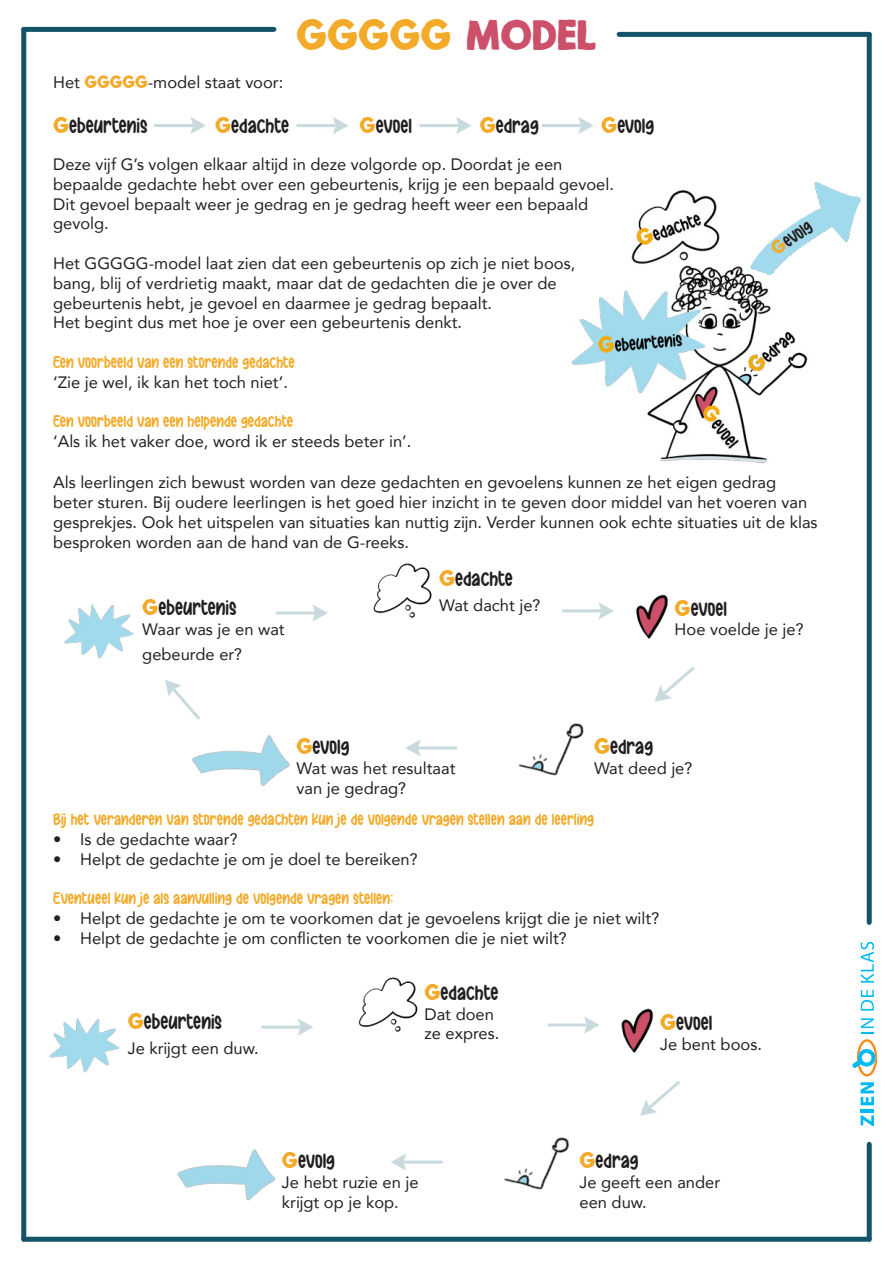
<style>
.page{position:relative;width:893px;height:1263px;background:#fff}
.page>*{position:absolute;margin:0;border:0;box-sizing:border-box;transform-origin:0 0}
.t1{font:40.5px "Mild Life";color:#cc5069}
.t2{font:21px "Dashing Unicorn";color:#231f20}
.t3{font:18px "Dashing Unicorn";color:#231f20}
.t4{font:16.5px/19.8px "Avenir";color:#231f20}
.t5{font:16.5px "Dashing Unicorn";color:#f3aa29}
.s1{color:#f3aa29}
.s2{font-family:"Mild Life";color:#f3aa29}
</style>
<div class="page">
<div style="left:21px;top:29px;width:5px;height:1210px;background:#145468"></div>
<div style="left:867px;top:34px;width:5px;height:888px;background:#145468"></div>
<div style="left:24px;top:1237px;width:845px;height:5px;background:#145468"></div>
<div style="left:24px;top:27px;width:250px;height:5px;background:#145468"></div>
<svg style="left:861px;top:1082px;width:13px;height:44px"></svg>
<svg style="left:861px;top:1018px;width:13px;height:15px"></svg>
<svg style="left:861px;top:990px;width:13px;height:20px"></svg>
<svg style="left:861px;top:942px;width:13px;height:41px"></svg>
<svg style="left:852px;top:1039px;width:25px;height:37px"></svg>
<div style="left:867px;top:1144px;width:5px;height:95px;background:#145468"></div>
<div style="left:619px;top:32px;width:250px;height:5px;background:#145468"></div>
<img style="left:571px;top:190px;width:237px;height:274px">
<hr style="left:154px;top:124px;width:39px;height:3px;background:#c9dadf">
<svg style="left:190px;top:117px;width:16px;height:17px"></svg>
<hr style="left:297px;top:124px;width:39px;height:3px;background:#c9dadf">
<svg style="left:333px;top:117px;width:15px;height:17px"></svg>
<hr style="left:420px;top:124px;width:39px;height:3px;background:#c9dadf">
<svg style="left:456px;top:117px;width:16px;height:17px"></svg>
<img style="left:373px;top:563px;width:59px;height:55px">
<img style="left:64px;top:604px;width:70px;height:55px">
<img style="left:569px;top:594px;width:99px;height:45px">
<img style="left:518px;top:723px;width:66px;height:53px">
<hr style="left:542px;top:124px;width:39px;height:3px;background:#c9dadf">
<svg style="left:578px;top:117px;width:16px;height:17px"></svg>
<img style="left:719px;top:145px;width:153px;height:173px">
<img style="left:104px;top:653px;width:186px;height:133px">
<hr style="left:276px;top:611px;width:39px;height:3px;background:#c9dadf">
<svg style="left:312px;top:604px;width:16px;height:18px"></svg>
<hr style="left:562px;top:609px;width:39px;height:3px;background:#c9dadf">
<svg style="left:598px;top:602px;width:16px;height:17px"></svg>
<svg style="left:655px;top:667px;width:40px;height:35px"></svg>
<svg style="left:165px;top:679px;width:38px;height:44px"></svg>
<hr style="left:418px;top:746px;width:39px;height:3px;background:#c9dadf">
<svg style="left:406px;top:739px;width:15px;height:18px"></svg>
<img style="left:358px;top:977px;width:60px;height:55px">
<img style="left:49px;top:1018px;width:70px;height:55px">
<img style="left:555px;top:1008px;width:99px;height:45px">
<img style="left:504px;top:1137px;width:66px;height:53px">
<img style="left:89px;top:1067px;width:241px;height:175px">
<hr style="left:261px;top:1026px;width:39px;height:3px;background:#c9dadf">
<svg style="left:298px;top:1019px;width:15px;height:17px"></svg>
<hr style="left:548px;top:1023px;width:39px;height:3px;background:#c9dadf">
<svg style="left:584px;top:1016px;width:15px;height:17px"></svg>
<svg style="left:640px;top:1081px;width:40px;height:35px"></svg>
<hr style="left:404px;top:1160px;width:39px;height:3px;background:#c9dadf">
<svg style="left:391px;top:1154px;width:15px;height:17px"></svg>
<h1 class="t1" style="left:296px;top:13px;width:302px"><span class="s1">GGGGG</span>-MODEL</h1>
<p class="t4" style="left:53px;top:73px;width:232px">Het <span class="s2">GGGGG</span>-model staat voor:</p>
<p class="t2" style="left:53px;top:117px;width:96px"><span class="s2">G</span>ebeurtenis</p>
<p class="t2" style="left:215px;top:117px;width:75px"><span class="s2">G</span>edachte</p>
<p class="t2" style="left:360px;top:117px;width:54px"><span class="s2">G</span>evoel</p>
<p class="t2" style="left:480px;top:117px;width:61px"><span class="s2">G</span>edrag</p>
<p class="t2" style="left:601px;top:117px;width:54px"><span class="s2">G</span>evolg</p>
<p class="t4" style="left:53px;top:154px;width:562px">Deze vijf G’s volgen elkaar altijd in deze volgorde op. Doordat je een bepaalde gedachte hebt over een gebeurtenis, krijg je een bepaald gevoel.<br>Dit gevoel bepaalt weer je gedrag en je gedrag heeft weer een bepaald gevolg.</p>
<p class="t4" style="left:53px;top:255px;width:524px">Het GGGGG-model laat zien dat een gebeurtenis op zich je niet boos, bang, blij of verdrietig maakt, maar dat de gedachten die je over de gebeurtenis hebt, je gevoel en daarmee je gedrag bepaalt.<br>Het begint dus met hoe je over een gebeurtenis denkt.</p>
<p class="t5" style="left:53px;top:356px;width:243px">Een voorbeeld van een storende gedachte</p>
<p class="t4" style="left:53px;top:372px;width:236px">‘Zie je wel, ik kan het toch niet’.</p>
<p class="t5" style="left:53px;top:415px;width:242px">Een voorbeeld van een helpende gedachte</p>
<p class="t4" style="left:53px;top:431px;width:360px">‘Als ik het vaker doe, word ik er steeds beter in’.</p>
<p class="t3" style="left:769px;top:245px;width:47px;rotate:-35deg"><span class="s2">G</span>evolg</p>
<p class="t4" style="left:53px;top:474px;width:766px">Als leerlingen zich bewust worden van deze gedachten en gevoelens kunnen ze het eigen gedrag beter sturen. Bij oudere leerlingen is het goed hier inzicht in te geven door middel van het voeren van gesprekjes. Ook het uitspelen van situaties kan nuttig zijn. Verder kunnen ook echte situaties uit de klas besproken worden aan de hand van de G-reeks.</p>
<p class="t2" style="left:142px;top:599px;width:96px"><span class="s2">G</span>ebeurtenis</p>
<p class="t4" style="left:142px;top:618px;width:144px;line-height:25.2px">Waar was je en wat gebeurde er?</p>
<p class="t2" style="left:439px;top:570px;width:75px"><span class="s2">G</span>edachte</p>
<p class="t4" style="left:439px;top:597px;width:103px">Wat dacht je?</p>
<p class="t2" style="left:675px;top:600px;width:54px"><span class="s2">G</span>evoel</p>
<p class="t4" style="left:675px;top:621px;width:131px">Hoe voelde je je?</p>
<p class="t2" style="left:296px;top:738px;width:54px"><span class="s2">G</span>evolg</p>
<p class="t4" style="left:296px;top:760px;width:160px">Wat was het resultaat van je gedrag?</p>
<p class="t2" style="left:594px;top:738px;width:61px"><span class="s2">G</span>edrag</p>
<p class="t4" style="left:594px;top:760px;width:100px">Wat deed je?</p>
<p class="t5" style="left:53px;top:813px;width:542px">Bij het veranderen van storende gedachten kun je de volgende vragen stellen aan de leerling</p>
<p class="t4" style="left:53px;top:831px;width:186px">• Is de gedachte waar?</p>
<p class="t4" style="left:53px;top:850px;width:366px">• Helpt de gedachte je om je doel te bereiken?</p>
<p class="t5" style="left:53px;top:892px;width:342px">Eventueel kun je als aanvulling de volgende vragen stellen:</p>
<p class="t4" style="left:53px;top:910px;width:608px">• Helpt de gedachte je om te voorkomen dat je gevoelens krijgt die je niet wilt?</p>
<p class="t4" style="left:53px;top:930px;width:515px">• Helpt de gedachte je om conflicten te voorkomen die je niet wilt?</p>
<p class="t2" style="left:128px;top:1013px;width:96px"><span class="s2">G</span>ebeurtenis</p>
<p class="t4" style="left:128px;top:1038px;width:132px">Je krijgt een duw.</p>
<p class="t2" style="left:424px;top:984px;width:75px"><span class="s2">G</span>edachte</p>
<p class="t4" style="left:424px;top:1005px;width:76px">Dat doen ze expres.</p>
<p class="t2" style="left:660px;top:1014px;width:54px"><span class="s2">G</span>evoel</p>
<p class="t4" style="left:660px;top:1035px;width:103px">Je bent boos.</p>
<p class="t2" style="left:282px;top:1152px;width:54px"><span class="s2">G</span>evolg</p>
<p class="t4" style="left:282px;top:1174px;width:138px">Je hebt ruzie en je krijgt op je kop.</p>
<p class="t2" style="left:579px;top:1152px;width:61px"><span class="s2">G</span>edrag</p>
<p class="t4" style="left:579px;top:1172px;width:142px">Je geeft een ander een duw.</p>
</div>
